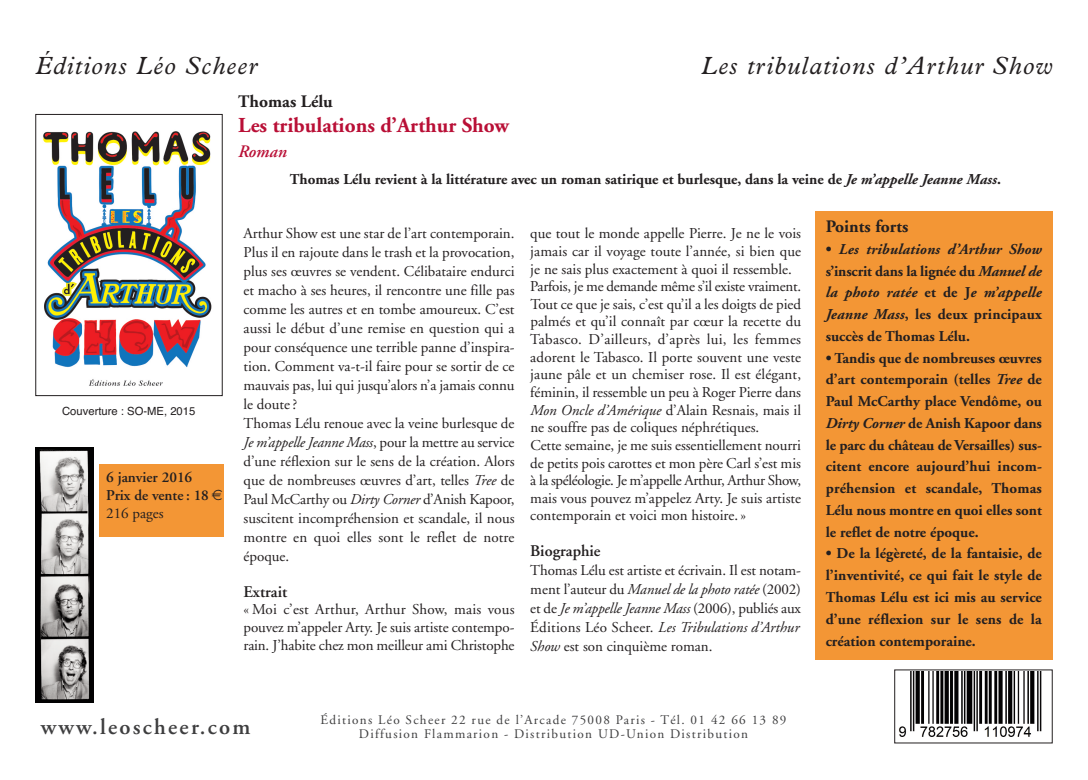
<style>
.page{position:relative;width:1088px;height:780px;background:#fff}
.page>*{position:absolute;margin:0;border:0;box-sizing:border-box;transform-origin:0 0}
.t1{font:italic 25px "Plantin";letter-spacing:.05em;color:#231f20}
.t2{font:600 22.5px "Adobe Garamond";letter-spacing:.1em;color:#3e3e3f}
.t3{font:700 21.25px "Adobe Garamond";color:#b90f36}
.t4{font:700 17.5px "Adobe Garamond";color:#231f20}
.t5{font:italic 600 17.5px "Adobe Garamond";color:#b90f36}
.t6{font:600 16.25px "Adobe Garamond";color:#231f20}
.t7{font:15px/19px "Adobe Garamond";color:#231f20}
.t8{font:700 15px/21.8px "Adobe Garamond";color:#231f20;text-align:justify}
.t9{font:italic 700 15px/21.8px "Adobe Garamond";letter-spacing:.01em;color:#231f20;text-align:justify}
.t10{font:600 15px/18px "Adobe Garamond";color:#231f20}
.t11{font:13.12px/13.8px "Adobe Garamond";letter-spacing:.1em;color:#3e3e3f;text-align:center}
.t12{font:11.25px "Helvetica";color:#231f20}
.s1{font-style:italic}
.s2{font-style:normal}
</style>
<div class="page">
<div style="left:99px;top:464px;width:124px;height:72px;background:#f39635"></div>
<img style="left:899px;top:671px;width:143px;height:66px">
<img style="left:43px;top:131px;width:169px;height:255px">
<div style="left:35px;top:114px;width:188px;height:282px;border:1px solid #231f20"></div>
<div style="left:815px;top:211px;width:237px;height:448px;background:#f39635"></div>
<img style="left:35px;top:448px;width:59px;height:254px">
<h1 class="t1" style="left:35px;top:57px;width:223px">Éditions Léo Scheer</h1>
<h1 class="t1" style="left:701px;top:57px;width:353px">Les tribulations d’Arthur Show</h1>
<p class="t4" style="left:238px;top:94px;width:96px">Thomas Lélu</p>
<h3 class="t3" style="left:238px;top:116px;width:272px">Les tribulations d’Arthur Show</h3>
<p class="t5" style="left:238px;top:144px;width:50px">Roman</p>
<p class="t8" style="left:290px;top:170px;width:712px">Thomas Lélu revient à la littérature avec un roman satirique et burlesque, dans la veine de <span class="s1">Je m’appelle Jeanne Mass</span>.</p>
<p class="t7" style="left:244px;top:225px;width:272px">Arthur Show est une star de l’art contemporain.<br>Plus il en rajoute dans le trash et la provocation, plus ses œuvres se vendent. Célibataire endurci et macho à ses heures, il rencontre une fille pas comme les autres et en tombe amoureux. C’est aussi le début d’une remise en question qui a pour conséquence une terrible panne d’inspira&shy;tion. Comment va-t-il faire pour se sortir de ce mauvais pas, lui qui jusqu’alors n’a jamais connu le doute ?<br>Thomas Lélu renoue avec la veine burlesque de <span class="s1">Je m’appelle Jeanne Mass</span>, pour la mettre au service d’une réflexion sur le sens de la création. Alors que de nombreuses œuvres d’art, telles <span class="s1">Tree</span> de Paul McCarthy ou <span class="s1">Dirty Corner</span> d’Anish Kapoor, suscitent incompréhension et scandale, il nous montre en quoi elles sont le reflet de notre époque.</p>
<p class="t6" style="left:244px;top:585px;width:45px">Extrait</p>
<p class="t7" style="left:244px;top:602px;width:272px;line-height:17.6px;text-align:justify">« Moi c’est Arthur, Arthur Show, mais vous pouvez m’appeler Arty. Je suis artiste contempo&shy;rain. J’habite chez mon meilleur ami Christophe</p>
<p class="t4" style="left:826px;top:219px;width:84px">Points forts</p>
<p class="t9" style="left:826px;top:239px;width:218px"><span class="s2">•</span> Les tribulations d’Arthur Show <span class="s2">s’inscrit dans la lignée du</span> Manuel de la photo ratée <span class="s2">et de J</span>e m’appelle Jeanne Mass<span class="s2">, les deux principaux succès de Thomas Lélu.</span></p>
<p class="t8" style="left:826px;top:348px;width:218px">• Tandis que de nombreuses œuvres d’art contemporain (telles <span class="s1">Tree</span> de Paul McCarthy place Vendôme, ou <span class="s1">Dirty Corner</span> de Anish Kapoor dans le parc du château de Versailles) sus&shy;citent encore aujourd’hui incom&shy;préhension et scandale, Thomas Lélu nous montre en quoi elles sont le reflet de notre époque.</p>
<p class="t8" style="left:826px;top:544px;width:218px">• De la légèreté, de la fantaisie, de l’inventivité, ce qui fait le style de Thomas Lélu est ici mis au service d’une réflexion sur le sens de la création contemporaine.</p>
<p class="t7" style="left:530px;top:226px;width:272px;line-height:17.6px">que tout le monde appelle Pierre. Je ne le vois jamais car il voyage toute l’année, si bien que je ne sais plus exactement à quoi il ressemble.<br>Parfois, je me demande même s’il existe vraiment.<br>Tout ce que je sais, c’est qu’il a les doigts de pied palmés et qu’il connaît par cœur la recette du Tabasco. D’ailleurs, d’après lui, les femmes adorent le Tabasco. Il porte souvent une veste jaune pâle et un chemiser rose. Il est élégant, féminin, il ressemble un peu à Roger Pierre dans <span class="s1">Mon Oncle d’Amérique</span> d’Alain Resnais, mais il ne souffre pas de coliques néphrétiques.<br>Cette semaine, je me suis essentiellement nourri de petits pois carottes et mon père Carl s’est mis à la spéléologie. Je m’appelle Arthur, Arthur Show, mais vous pouvez m’appelez Arty. Je suis artiste contemporain et voici mon histoire. »</p>
<p class="t6" style="left:530px;top:544px;width:72px">Biographie</p>
<p class="t7" style="left:530px;top:561px;width:272px;text-align:justify">Thomas Lélu est artiste et écrivain. Il est notam&shy;ment l’auteur du <span class="s1">Manuel de la photo ratée</span> (2002) et de <span class="s1">Je m’appelle Jeanne Mass</span> (2006), publiés aux Éditions Léo Scheer. <span class="s1">Les Tribulations d’Arthur Show</span> est son cinquième roman.</p>
<p class="t12" style="left:62px;top:404px;width:135px">Couverture : SO-ME, 2015</p>
<p class="t10" style="left:106px;top:470px;width:104px">6 janvier 2016<br>Prix de vente : 18</p>
<p class="t7" style="left:106px;top:505px;width:59px">216 pages</p>
<h2 class="t2" style="left:41px;top:717px;width:211px">www.leoscheer.com</h2>
<p class="t11" style="left:320px;top:714px;width:467px">Éditions Léo Scheer 22 rue de l’Arcade 75008 Paris - Tél. 01 42 66 13 89<br>Diffusion Flammarion - Distribution UD-Union Distribution</p>
</div>
